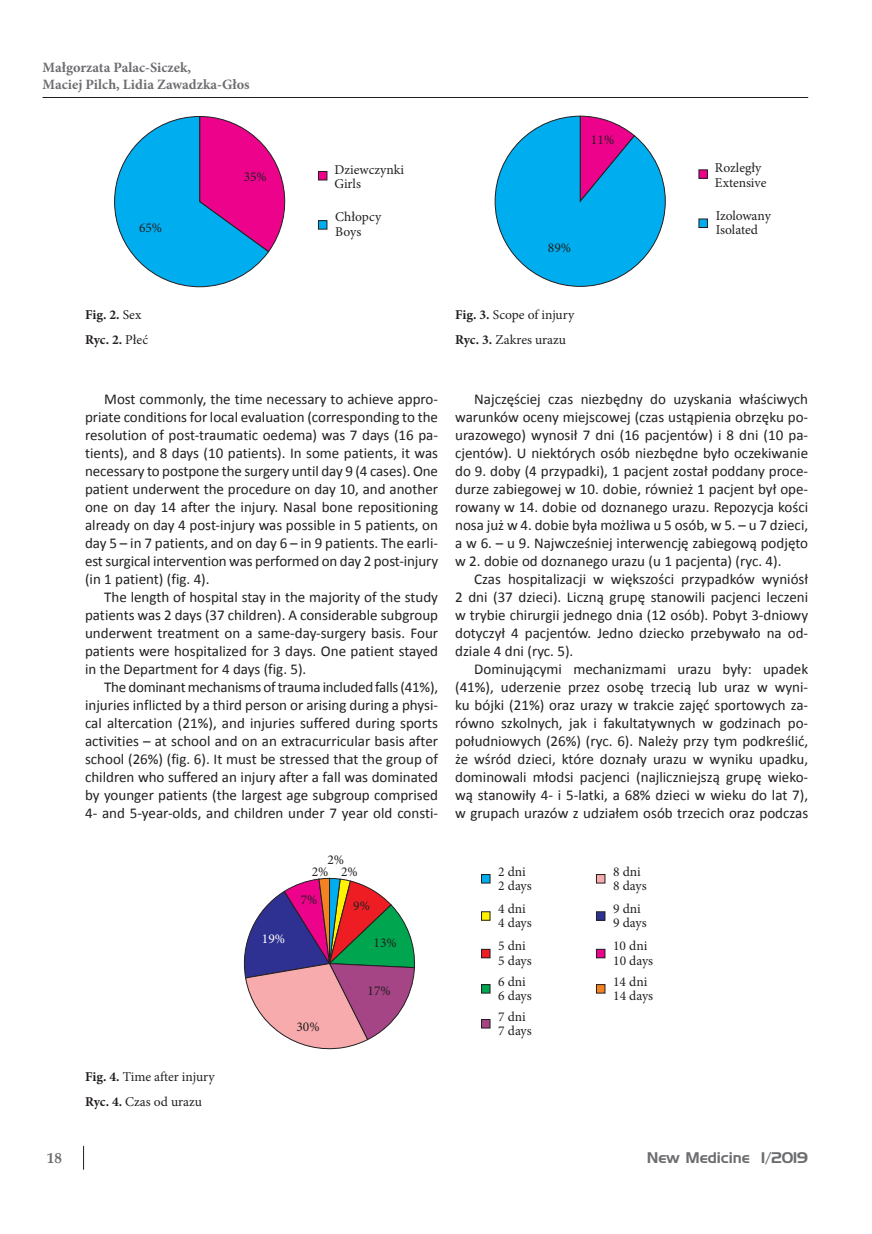
<style>
.page{position:relative;width:872px;height:1234px;background:#fff}
.page>*{position:absolute;margin:0;border:0;box-sizing:border-box;transform-origin:0 0}
.t1{font:15px/18px "Calibri";color:#231f20;text-align:justify}
.t2{font:15px "Grotesk Handel EE";color:#6c6d70}
.t3{font:700 15px "Palatino Linotype";color:#6c6d70}
.t4{font:700 14.25px/17.2px "Minion Pro";color:#6c6d70}
.t5{font:13.5px/14.5px "Minion Pro";color:#231f20}
.t6{font:700 13.5px/25px "Minion Pro";color:#231f20}
.t7{font:13.5px "Minion Pro";color:#fff}
.s1{font-weight:400}
.s2{font-weight:700}
</style>
<div class="page">
<hr style="left:43px;top:97px;width:765px;height:1px;background:#231f20">
<svg style="left:83px;top:1145px;width:1px;height:24px"></svg>
<svg style="left:114px;top:116px;width:172px;height:171px"></svg>
<div style="left:318px;top:171px;width:9px;height:9px;background:#ed028c"></div>
<div style="left:318px;top:171px;width:9px;height:9px;border:1px solid #231f20"></div>
<div style="left:318px;top:220px;width:9px;height:9px;background:#00aeef"></div>
<div style="left:318px;top:220px;width:9px;height:9px;border:1px solid #231f20"></div>
<svg style="left:494px;top:115px;width:172px;height:172px"></svg>
<div style="left:699px;top:170px;width:8px;height:8px;background:#ed028c"></div>
<div style="left:698px;top:169px;width:10px;height:10px;border:1px solid #231f20"></div>
<div style="left:699px;top:219px;width:8px;height:8px;background:#00aeef"></div>
<div style="left:698px;top:218px;width:10px;height:10px;border:1px solid #231f20"></div>
<svg style="left:243px;top:877px;width:172px;height:172px"></svg>
<svg style="left:483px;top:875px;width:5px;height:6px"></svg>
<div style="left:481px;top:873px;width:9px;height:10px;border:1px solid #231f20"></div>
<div style="left:481px;top:911px;width:9px;height:9px;background:#fff101"></div>
<div style="left:481px;top:911px;width:9px;height:9px;border:1px solid #231f20"></div>
<div style="left:481px;top:949px;width:9px;height:8px;background:#ee1d23"></div>
<div style="left:481px;top:948px;width:9px;height:10px;border:1px solid #231f20"></div>
<svg style="left:483px;top:985px;width:5px;height:6px"></svg>
<div style="left:481px;top:983px;width:9px;height:10px;border:1px solid #231f20"></div>
<div style="left:481px;top:1019px;width:9px;height:8px;background:#a54586"></div>
<div style="left:481px;top:1018px;width:9px;height:10px;border:1px solid #231f20"></div>
<svg style="left:598px;top:875px;width:5px;height:6px"></svg>
<div style="left:596px;top:873px;width:9px;height:10px;border:1px solid #231f20"></div>
<div style="left:596px;top:911px;width:9px;height:9px;background:#2e3092"></div>
<div style="left:596px;top:911px;width:9px;height:9px;border:1px solid #231f20"></div>
<div style="left:596px;top:949px;width:9px;height:8px;background:#ed028c"></div>
<div style="left:596px;top:948px;width:9px;height:10px;border:1px solid #231f20"></div>
<svg style="left:598px;top:985px;width:5px;height:6px"></svg>
<div style="left:596px;top:983px;width:9px;height:10px;border:1px solid #231f20"></div>
<p class="t4" style="left:43px;top:58px;width:208px">Małgorzata Palac-Siczek,<br>Maciej Pilch, Lidia Zawadzka-Głos</p>
<p class="t5" style="left:139px;top:222px;width:25px">65%</p>
<p class="t5" style="left:244px;top:170px;width:25px">35%</p>
<p class="t5" style="left:334px;top:163px;width:71px">Dziewczynki<br>Girls</p>
<p class="t5" style="left:335px;top:211px;width:47px">Chłopcy<br>Boys</p>
<p class="t5" style="left:591px;top:133px;width:25px">11%</p>
<p class="t5" style="left:548px;top:242px;width:25px">89%</p>
<p class="t5" style="left:715px;top:162px;width:53px">Rozległy<br>Extensive</p>
<p class="t5" style="left:715px;top:209px;width:57px">Izolowany<br>Isolated</p>
<p class="t6" style="left:85px;top:302px;width:65px">Fig. 2. <span class="s1">Sex<br></span>Ryc. 2. <span class="s1">Płeć</span></p>
<p class="t5" style="left:455px;top:302px;width:121px;line-height:25px"><span class="s2">Fig. 3.</span> Scope of injury<br><span class="s2">Ryc. 3.</span> Zakres urazu</p>
<p class="t1" style="left:85px;top:390px;width:354px;text-indent:19px">Most commonly, the time necessary to achieve appro&shy;priate conditions for local evaluation (corresponding to the resolution of post-traumatic oedema) was 7 days (16 pa&shy;tients), and 8 days (10 patients). In some patients, it was necessary to postpone the surgery until day 9 (4 cases). One patient underwent the procedure on day 10, and another one on day 14 after the injury. Nasal bone repositioning already on day 4 post-injury was possible in 5 patients, on day 5 – in 7 patients, and on day 6 – in 9 patients. The earli&shy;est surgical intervention was performed on day 2 post-injury (in 1 patient) (fig. 4).</p>
<p class="t1" style="left:85px;top:588px;width:354px;text-indent:19px">The length of hospital stay in the majority of the study patients was 2 days (37 children). A considerable subgroup underwent treatment on a same-day-surgery basis. Four patients were hospitalized for 3 days. One patient stayed in the Department for 4 days (fig. 5).</p>
<p class="t1" style="left:85px;top:678px;width:354px;text-indent:19px">The dominant mechanisms of trauma included falls(41%), injuries inflicted by a third person or arising during a physi&shy;cal altercation (21%), and injuries suffered during sports activities – at school and on an extracurricular basis after school (26%) (fig. 6). It must be stressed that the group of children who suffered an injury after a fall was dominated by younger patients (the largest age subgroup comprised 4- and 5-year-olds, and children under 7 year old consti-</p>
<p class="t5" style="left:327px;top:853px;width:18px">2%</p>
<p class="t5" style="left:341px;top:865px;width:18px">2%</p>
<p class="t5" style="left:312px;top:865px;width:18px">2%</p>
<p class="t5" style="left:85px;top:1064px;width:131px;line-height:25px"><span class="s2">Fig. 4.</span> Time after injury<br><span class="s2">Ryc. 4.</span> Czas od urazu</p>
<p class="t7" style="left:262px;top:933px;width:25px">19%</p>
<p class="t5" style="left:301px;top:893px;width:18px">7%</p>
<p class="t5" style="left:296px;top:1020px;width:25px">30%</p>
<p class="t5" style="left:353px;top:899px;width:18px">9%</p>
<p class="t5" style="left:373px;top:936px;width:25px">13%</p>
<p class="t5" style="left:367px;top:984px;width:25px">17%</p>
<p class="t1" style="left:455px;top:390px;width:354px;text-indent:19px">Najczęściej czas niezbędny do uzyskania właściwych warunków oceny miejscowej (czas ustąpienia obrzęku po&shy;urazowego) wynosił 7 dni (16 pacjentów) i 8 dni (10 pa&shy;cjentów). U niektórych osób niezbędne było oczekiwanie do 9. doby (4 przypadki), 1 pacjent został poddany proce&shy;durze zabiegowej w 10. dobie, również 1 pacjent był ope&shy;rowany w 14. dobie od doznanego urazu. Repozycja kości nosa już w 4. dobie była możliwa u 5 osób, w 5. – u 7 dzieci, a w 6. – u 9. Najwcześniej interwencję zabiegową podjęto w 2. dobie od doznanego urazu (u 1 pacjenta) (ryc. 4).</p>
<p class="t1" style="left:455px;top:570px;width:354px;text-indent:19px">Czas hospitalizacji w większości przypadków wyniósł 2 dni (37 dzieci). Liczną grupę stanowili pacjenci leczeni w trybie chirurgii jednego dnia (12 osób). Pobyt 3-dniowy dotyczył 4 pacjentów. Jedno dziecko przebywało na od&shy;dziale 4 dni (ryc. 5).</p>
<p class="t1" style="left:455px;top:660px;width:354px;text-indent:19px">Dominującymi mechanizmami urazu były: upadek (41%), uderzenie przez osobę trzecią lub uraz w wyni&shy;ku bójki (21%) oraz urazy w trakcie zajęć sportowych za&shy;równo szkolnych, jak i fakultatywnych w godzinach po&shy;południowych (26%) (ryc. 6). Należy przy tym podkreślić, że wśród dzieci, które doznały urazu w wyniku upadku, dominowali młodsi pacjenci (najliczniejszą grupę wieko&shy;wą stanowiły 4- i 5-latki, a 68% dzieci w wieku do lat 7), w grupach urazów z udziałem osób trzecich oraz podczas</p>
<p class="t5" style="left:498px;top:865px;width:35px">2 dni<br>2 days</p>
<p class="t5" style="left:498px;top:902px;width:35px">4 dni<br>4 days</p>
<p class="t5" style="left:498px;top:939px;width:35px">5 dni<br>5 days</p>
<p class="t5" style="left:498px;top:975px;width:35px">6 dni<br>6 days</p>
<p class="t5" style="left:498px;top:1009px;width:35px">7 dni<br>7 days</p>
<p class="t5" style="left:613px;top:865px;width:35px">8 dni<br>8 days</p>
<p class="t5" style="left:613px;top:902px;width:35px">9 dni<br>9 days</p>
<p class="t5" style="left:613px;top:939px;width:42px">10 dni<br>10 days</p>
<p class="t5" style="left:613px;top:975px;width:42px">14 dni<br>14 days</p>
<p class="t3" style="left:47px;top:1146px;width:17px">18</p>
<p class="t2" style="left:647px;top:1148px;width:163px">New Medicine 1/2019</p>
</div>
